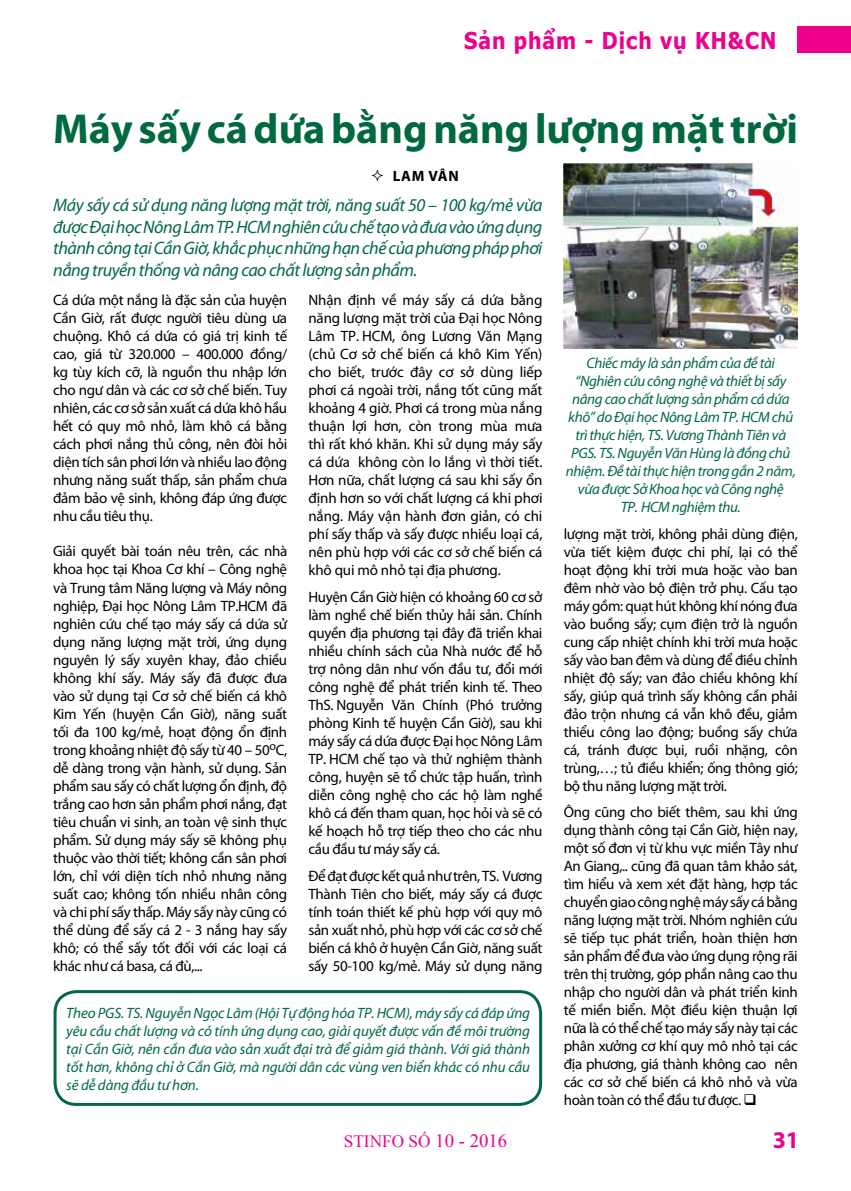
<style>
.page{position:relative;width:851px;height:1191px;background:#fff}
.page>*{position:absolute;margin:0;border:0;box-sizing:border-box;transform-origin:0 0}
.t1{font:700 42px "Myriad Pro";color:#006940}
.t2{font:700 24px "Myriad Pro";color:#ec008c}
.t3{font:700 23.1px "Tahoma";letter-spacing:.05em;color:#ec008c;scale:.91 1}
.t4{font:italic 18px/21.6px "Myriad Pro";letter-spacing:-.025em;color:#006940;text-align:justify}
.t5{font:17.25px "Times New Roman";color:#ec008c}
.t6{font:15px/18px "Myriad Pro";letter-spacing:-.025em;color:#000;text-align:justify}
.t7{font:italic 15px/18px "Myriad Pro";letter-spacing:-.025em;color:#006940;text-align:center}
.t8{font:700 15px "Myriad Pro";letter-spacing:.05em;color:#000}
.s1{font-size:18.75px}
</style>
<div class="page">
<div style="left:797px;top:26px;width:53px;height:27px;background:#ec008c"></div>
<img style="left:563px;top:164px;width:234px;height:185px">
<div style="left:54px;top:990px;width:488px;height:116px;border:3px solid #006940;border-radius:21px"></div>
<h3 class="t3" style="left:464px;top:24px;width:345px">Sản phẩm - Dịch vụ KH&amp;CN</h3>
<h1 class="t1" style="left:53px;top:101px;width:746px">Máy sấy cá dứa bằng năng lượng mặt trời</h1>
<p class="t8" style="left:392px;top:166px;width:68px">LAM VÂN</p>
<p class="t4" style="left:53px;top:194px;width:490px">Máy sấy cá sử dụng năng lượng mặt trời, năng suất 50 – 100 kg/mẻ vừa được Đại học Nông Lâm TP. HCM nghiên cứu chế tạo và đưa vào ứng dụng thành công tại Cần Giờ, khắc phục những hạn chế của phương pháp phơi nắng truyền thống và nâng cao chất lượng sản phẩm.</p>
<p class="t6" style="left:308px;top:291px;width:235px">Nhận định về máy sấy cá dứa bằng năng lượng mặt trời của Đại học Nông Lâm TP. HCM, ông Lương Văn Mạng (chủ Cơ sở chế biến cá khô Kim Yến) cho biết, trước đây cơ sở dùng liếp phơi cá ngoài trời, nắng tốt cũng mất khoảng 4 giờ. Phơi cá trong mùa nắng thuận lợi hơn, còn trong mùa mưa thì rất khó khăn. Khi sử dụng máy sấy cá dứa không còn lo lắng vì thời tiết.<br>Hơn nữa, chất lượng cá sau khi sấy ổn định hơn so với chất lượng cá khi phơi nắng. Máy vận hành đơn giản, có chi phí sấy thấp và sấy được nhiều loại cá, nên phù hợp với các cơ sở chế biến cá khô qui mô nhỏ tại địa phương.</p>
<p class="t6" style="left:308px;top:588px;width:235px">Huyện Cần Giờ hiện có khoảng 60 cơ sở làm nghề chế biến thủy hải sản. Chính quyền địa phương tại đây đã triển khai nhiều chính sách của Nhà nước để hỗ trợ nông dân như vốn đầu tư, đổi mới công nghệ để phát triển kinh tế. Theo ThS. Nguyễn Văn Chính (Phó trưởng phòng Kinh tế huyện Cần Giờ), sau khi máy sấy cá dứa được Đại học Nông Lâm TP. HCM chế tạo và thử nghiệm thành công, huyện sẽ tổ chức tập huấn, trình diễn công nghệ cho các hộ làm nghề khô cá đến tham quan, học hỏi và sẽ có kế hoạch hỗ trợ tiếp theo cho các nhu cầu đầu tư máy sấy cá.</p>
<p class="t6" style="left:308px;top:866px;width:235px">Để đạt được kết quả như trên, TS. Vương Thành Tiên cho biết, máy sấy cá được tính toán thiết kế phù hợp với quy mô sản xuất nhỏ, phù hợp với các cơ sở chế biến cá khô ở huyện Cần Giờ, năng suất sấy 50-100 kg/mẻ. Máy sử dụng năng</p>
<p class="t7" style="left:66px;top:1004px;width:465px;text-align:justify">Theo PGS. TS. Nguyễn Ngọc Lâm (Hội Tự động hóa TP. HCM), máy sấy cá đáp ứng yêu cầu chất lượng và có tính ứng dụng cao, giải quyết được vấn đề môi trường tại Cần Giờ, nên cần đưa vào sản xuất đại trà để giảm giá thành. Với giá thành tốt hơn, không chỉ ở Cần Giờ, mà người dân các vùng ven biển khác có nhu cầu sẽ dễ dàng đầu tư hơn.</p>
<p class="t6" style="left:53px;top:291px;width:235px">Cá dứa một nắng là đặc sản của huyện Cần Giờ, rất được người tiêu dùng ưa chuộng. Khô cá dứa có giá trị kinh tế cao, giá từ 320.000 – 400.000 đồng/ kg tùy kích cỡ, là nguồn thu nhập lớn cho ngư dân và các cơ sở chế biến. Tuy nhiên, các cơ sở sản xuất cá dứa khô hầu hết có quy mô nhỏ, làm khô cá bằng cách phơi nắng thủ công, nên đòi hỏi diện tích sân phơi lớn và nhiều lao động nhưng năng suất thấp, sản phẩm chưa đảm bảo vệ sinh, không đáp ứng được nhu cầu tiêu thụ.</p>
<p class="t6" style="left:53px;top:542px;width:235px">Giải quyết bài toán nêu trên, các nhà khoa học tại Khoa Cơ khí – Công nghệ và Trung tâm Năng lượng và Máy nông nghiệp, Đại học Nông Lâm TP.HCM đã nghiên cứu chế tạo máy sấy cá dứa sử dụng năng lượng mặt trời, ứng dụng nguyên lý sấy xuyên khay, đảo chiều không khí sấy. Máy sấy đã được đưa vào sử dụng tại Cơ sở chế biến cá khô Kim Yến (huyện Cần Giờ), năng suất tối đa 100 kg/mẻ, hoạt động ổn định trong khoảng nhiệt độ sấy từ 40 – 50<sup>o</sup>C, dễ dàng trong vận hành, sử dụng. Sản phẩm sau sấy có chất lượng ổn định, độ trắng cao hơn sản phẩm phơi nắng, đạt tiêu chuẩn vi sinh, an toàn vệ sinh thực phẩm. Sử dụng máy sấy sẽ không phụ thuộc vào thời tiết; không cần sân phơi lớn, chỉ với diện tích nhỏ nhưng năng suất cao; không tốn nhiều nhân công và chi phí sấy thấp. Máy sấy này cũng có thể dùng để sấy cá 2 - 3 nắng hay sấy khô; có thể sấy tốt đối với các loại cá khác như cá basa, cá đù,...</p>
<p class="t5" style="left:344px;top:1130px;width:165px">STinfo SỐ <span class="s1">10 - 2016</span></p>
<p class="t7" style="left:565px;top:353px;width:232px">Chiếc máy là sản phẩm của đề tài “Nghiên cứu công nghệ và thiết bị sấy nâng cao chất lượng sản phẩm cá dứa khô” do Đại học Nông Lâm TP. HCM chủ trì thực hiện, TS. Vương Thành Tiên và<br>PGS. TS. Nguyễn Văn Hùng là đồng chủ nhiệm. Đề tài thực hiện trong gần 2 năm, vừa được Sở Khoa học và Công nghệ<br>TP. HCM nghiệm thu.</p>
<p class="t6" style="left:563px;top:524px;width:235px">lượng mặt trời, không phải dùng điện, vừa tiết kiệm được chi phí, lại có thể hoạt động khi trời mưa hoặc vào ban đêm nhờ vào bộ điện trở phụ. Cấu tạo máy gồm: quạt hút không khí nóng đưa vào buồng sấy; cụm điện trở là nguồn cung cấp nhiệt chính khi trời mưa hoặc sấy vào ban đêm và dùng để điều chỉnh nhiệt độ sấy; van đảo chiều không khí sấy, giúp quá trình sấy không cần phải đảo trộn nhưng cá vẫn khô đều, giảm thiểu công lao động; buồng sấy chứa cá, tránh được bụi, ruồi nhặng, côn trùng,…; tủ điều khiển; ống thông gió; bộ thu năng lượng mặt trời.</p>
<p class="t6" style="left:563px;top:803px;width:235px">Ông cũng cho biết thêm, sau khi ứng dụng thành công tại Cần Giờ, hiện nay, một số đơn vị từ khu vực miền Tây như An Giang,.. cũng đã quan tâm khảo sát, tìm hiểu và xem xét đặt hàng, hợp tác chuyển giao công nghệ máy sấy cá bằng năng lượng mặt trời. Nhóm nghiên cứu sẽ tiếp tục phát triển, hoàn thiện hơn sản phẩm để đưa vào ứng dụng rộng rãi trên thị trường, góp phần nâng cao thu nhập cho người dân và phát triển kinh tế miền biển. Một điều kiện thuận lợi nữa là có thể chế tạo máy sấy này tại các phân xưởng cơ khí quy mô nhỏ tại các địa phương, giá thành không cao nên các cơ sở chế biến cá khô nhỏ và vừa hoàn toàn có thể đầu tư được. ❑</p>
<h2 class="t2" style="left:772px;top:1124px;width:28px">31</h2>
</div>
